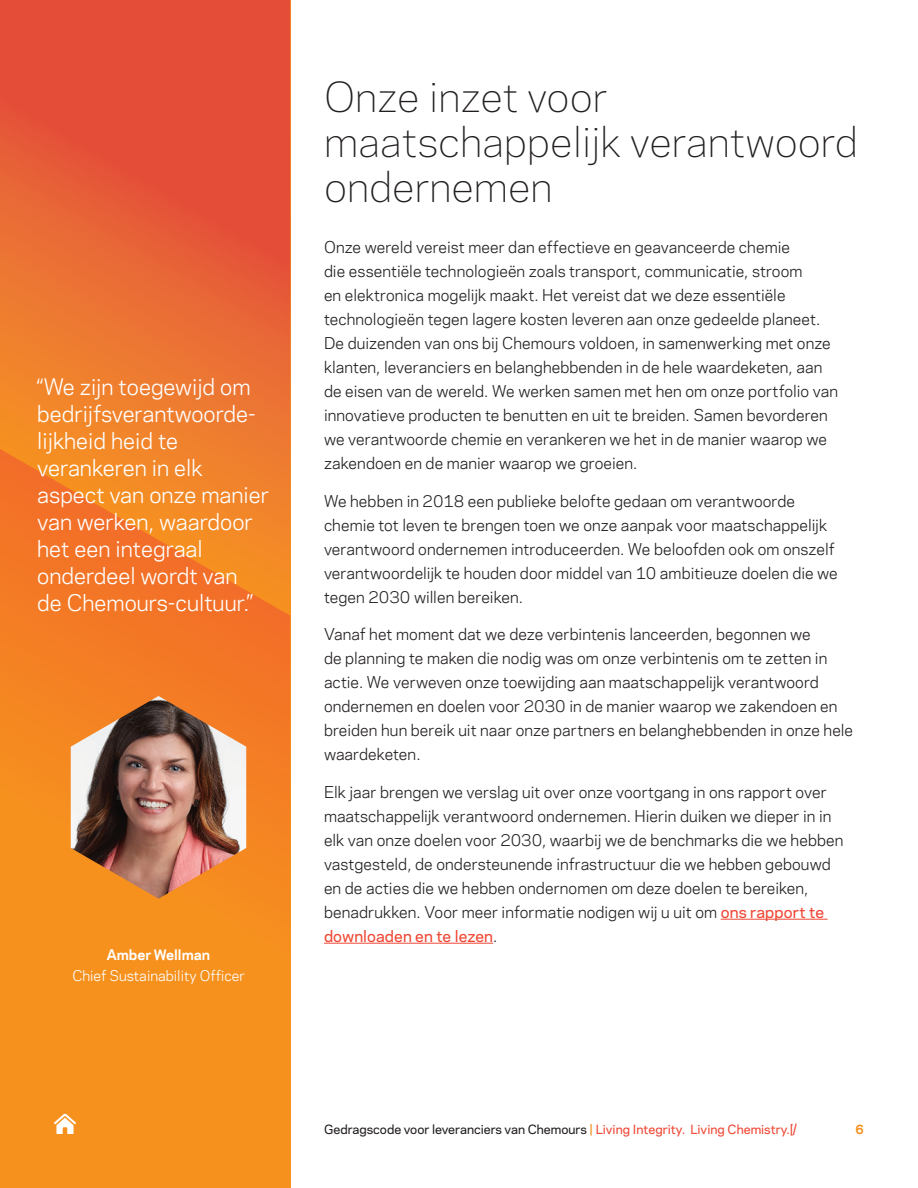
<style>
.page{position:relative;width:918px;height:1188px;background:#fff}
.page>*{position:absolute;margin:0;border:0;box-sizing:border-box;transform-origin:0 0}
.t1{font:300 39px/45px "Chemours Sans";color:#231f20}
.t2{font:21px/27px "Chemours Sans";color:#fff}
.t3{font:15px/24px "Chemours Sans";letter-spacing:.005em;color:#231f20}
.t4{font:13.5px "Chemours Sans";color:#fff}
.t5{font:700 13.5px "Chemours Sans";color:#fff}
.t6{font:500 12px "Chemours Sans";color:#231f20}
.t7{font:700 12px "Chemours Sans";color:#f6911e}
.s1{font-weight:500;color:#ef4835}
.s2{color:#f6911e}
.s3{color:#ef4835}
</style>
<div class="page">
<div style="left:0;top:0;width:290px;height:1188px;background:#f6911e"></div>
<svg style="left:0;top:0;width:291px;height:616px;background:#e76135"></svg>
<svg style="left:0;top:441px;width:290px;height:422px"></svg>
<hr style="left:721px;top:919px;width:107px;height:1px;background:#ef4835">
<hr style="left:324px;top:943px;width:169px;height:1px;background:#ef4835">
<img style="left:71px;top:696px;width:175px;height:203px">
<svg style="left:54px;top:1114px;width:22px;height:20px"></svg>
<h2 class="t2" style="left:37px;top:372px;width:233px">“We zijn toegewijd om bedrijfsverantwoorde&shy;lijkheid heid te verankeren in elk aspect van onze manier van werken, waardoor het een integraal onderdeel wordt van<br>de Chemours-cultuur.”</h2>
<p class="t5" style="left:107px;top:945px;width:105px">Amber Wellman</p>
<p class="t4" style="left:72px;top:966px;width:174px">Chief Sustainability Officer</p>
<h1 class="t1" style="left:324px;top:73px;width:535px">Onze inzet voor maatschappelijk verantwoord ondernemen</h1>
<p class="t3" style="left:324px;top:235px;width:516px">Onze wereld vereist meer dan effectieve en geavanceerde chemie<br>die essentiële technologieën zoals transport, communicatie, stroom<br>en elektronica mogelijk maakt. Het vereist dat we deze essentiële technologieën tegen lagere kosten leveren aan onze gedeelde planeet.<br>De duizenden van ons bij Chemours voldoen, in samenwerking met onze klanten, leveranciers en belanghebbenden in de hele waardeketen, aan de eisen van de wereld. We werken samen met hen om onze portfolio van innovatieve producten te benutten en uit te breiden. Samen bevorderen we verantwoorde chemie en verankeren we het in de manier waarop we zakendoen en de manier waarop we groeien.</p>
<p class="t3" style="left:324px;top:488px;width:515px">We hebben in 2018 een publieke belofte gedaan om verantwoorde chemie tot leven te brengen toen we onze aanpak voor maatschappelijk verantwoord ondernemen introduceerden. We beloofden ook om onszelf verantwoordelijk te houden door middel van 10 ambitieuze doelen die we tegen 2030 willen bereiken.</p>
<p class="t3" style="left:324px;top:622px;width:531px">Vanaf het moment dat we deze verbintenis lanceerden, begonnen we<br>de planning te maken die nodig was om onze verbintenis om te zetten in actie. We verweven onze toewijding aan maatschappelijk verantwoord ondernemen en doelen voor 2030 in de manier waarop we zakendoen en breiden hun bereik uit naar onze partners en belanghebbenden in onze hele waardeketen.</p>
<p class="t3" style="left:324px;top:779px;width:521px">Elk jaar brengen we verslag uit over onze voortgang in ons rapport over maatschappelijk verantwoord ondernemen. Hierin duiken we dieper in in elk van onze doelen voor 2030, waarbij we de benchmarks die we hebben vastgesteld, de ondersteunende infrastructuur die we hebben gebouwd en de acties die we hebben ondernomen om deze doelen te bereiken, benadrukken. Voor meer informatie nodigen wij u uit om <span class="s1">ons rapport te downloaden en te lezen</span>.</p>
<p class="t6" style="left:324px;top:1120px;width:475px">Gedragscode voor leveranciers van Chemours <span class="s2">|</span> <span class="s3">Living Integrity. Living Chemistry.[/</span></p>
<p class="t7" style="left:856px;top:1120px;width:10px">6</p>
</div>
